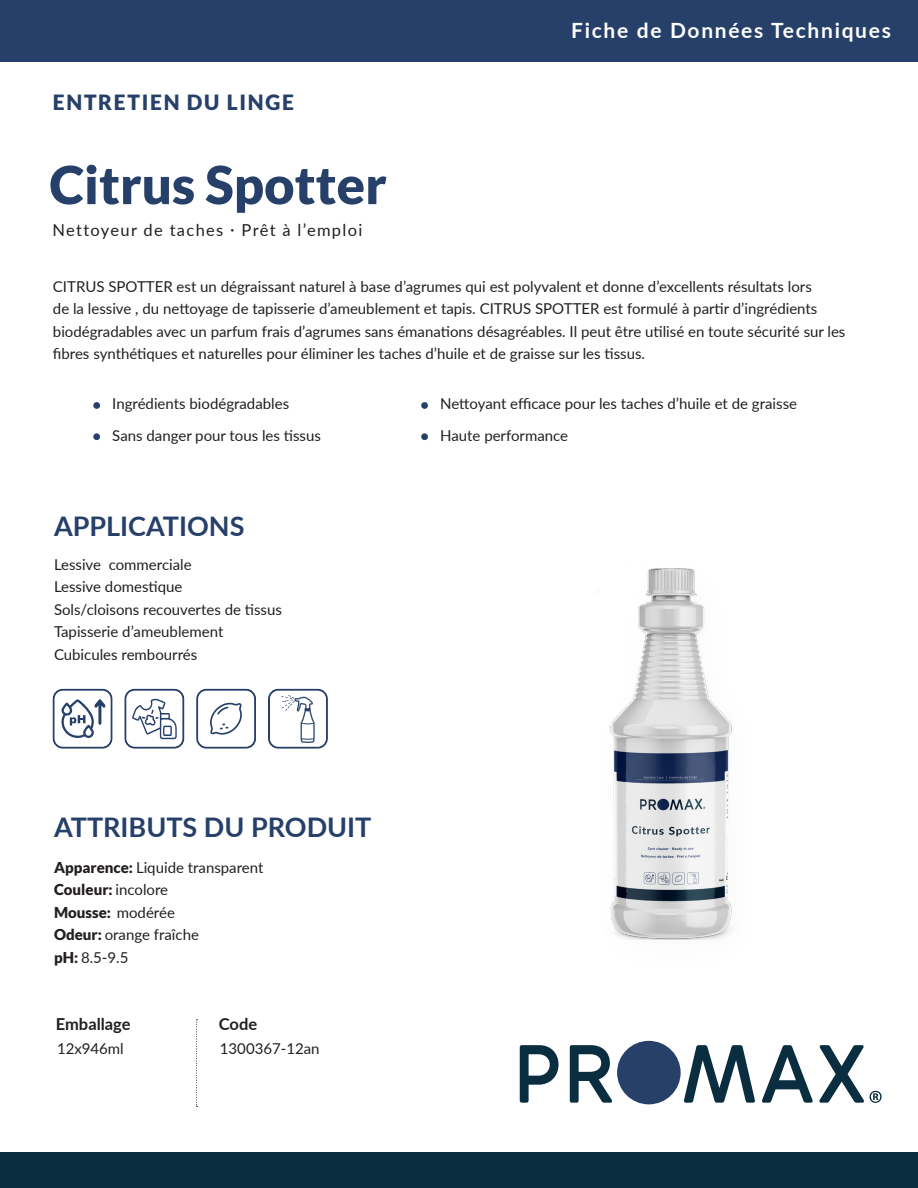
<style>
.page{position:relative;width:918px;height:1188px;background:#fff}
.page>*{position:absolute;margin:0;border:0;box-sizing:border-box;transform-origin:0 0}
.t1{font:900 52.5px "Lato";color:#264069}
.t2{font:700 27px "Lato";color:#264069}
.t3{font:700 21px "Lato";letter-spacing:.08em;color:#fff}
.t4{font:900 21px "Lato";letter-spacing:.08em;color:#264069}
.t5{font:16.5px "Lato";letter-spacing:.08em;color:#231f20}
.t6{font:700 16.5px "Lato";color:#231f20}
.t7{font:15px/22.5px "Lato";color:#231f20}
.t8{font:900 15px "Lato";color:#231f20}
.s1{font-weight:900}
.s2{font-weight:400}
</style>
<div class="page">
<div style="left:0;top:0;width:918px;height:61px;background:#264069"></div>
<div style="left:0;top:1153px;width:918px;height:35px;background:#0a2e40"></div>
<svg style="left:196px;top:1019px;width:2px;height:88px"></svg>
<div style="left:93px;top:402px;width:7px;height:7px;background:#264069;border-radius:50%"></div>
<div style="left:421px;top:402px;width:7px;height:7px;background:#264069;border-radius:50%"></div>
<div style="left:93px;top:433px;width:7px;height:7px;background:#264069;border-radius:50%"></div>
<div style="left:421px;top:433px;width:7px;height:7px;background:#264069;border-radius:50%"></div>
<svg style="left:520px;top:1045px;width:39px;height:58px"></svg>
<svg style="left:570px;top:1045px;width:43px;height:58px"></svg>
<svg style="left:684px;top:1045px;width:71px;height:58px"></svg>
<svg style="left:762px;top:1045px;width:51px;height:58px"></svg>
<svg style="left:819px;top:1045px;width:63px;height:58px"></svg>
<div style="left:617px;top:1041px;width:64px;height:63px;background:#264069;border-radius:50%"></div>
<img style="left:610px;top:568px;width:122px;height:372px">
<svg style="left:124px;top:689px;width:60px;height:60px"></svg>
<svg style="left:53px;top:689px;width:60px;height:60px"></svg>
<svg style="left:196px;top:689px;width:60px;height:60px"></svg>
<svg style="left:268px;top:689px;width:60px;height:60px"></svg>
<p class="t4" style="left:53px;top:90px;width:242px">ENTRETIEN DU LINGE</p>
<p class="t1" style="left:50px;top:154px;width:339px">Citrus Spotter</p>
<p class="t5" style="left:52px;top:218px;width:311px">Nettoyeur de taches · Prêt à l’emploi</p>
<p class="t3" style="left:571px;top:15px;width:321px">Fiche de Données Techniques</p>
<p class="t7" style="left:53px;top:275px;width:794px">CITRUS SPOTTER est un dégraissant naturel à base d’agrumes qui est polyvalent et donne d’excellents résultats lors<br>de la lessive , du nettoyage de tapisserie d’ameublement et tapis. CITRUS SPOTTER est formulé à partir d’ingrédients biodégradables avec un parfum frais d’agrumes sans émanations désagréables. Il peut être utilisé en toute sécurité sur les fibres synthétiques et naturelles pour éliminer les taches d’huile et de graisse sur les tissus.</p>
<p class="t7" style="left:112px;top:392px;width:178px">Ingrédients biodégradables</p>
<p class="t7" style="left:440px;top:392px;width:358px">Nettoyant efficace pour les taches d’huile et de graisse</p>
<p class="t7" style="left:112px;top:423px;width:210px">Sans danger pour tous les tissus</p>
<p class="t7" style="left:440px;top:423px;width:130px">Haute performance</p>
<p class="t2" style="left:54px;top:506px;width:192px">APPLICATIONS</p>
<p class="t7" style="left:54px;top:553px;width:139px">Lessive commerciale</p>
<p class="t7" style="left:54px;top:575px;width:130px">Lessive domestique</p>
<p class="t7" style="left:54px;top:598px;width:229px">Sols/cloisons recouvertes de tissus</p>
<p class="t7" style="left:54px;top:620px;width:171px">Tapisserie d’ameublement</p>
<p class="t7" style="left:54px;top:643px;width:145px">Cubicules rembourrés</p>
<p class="t2" style="left:54px;top:807px;width:319px">ATTRIBUTS DU PRODUIT</p>
<p class="t7" style="left:54px;top:855px;width:211px"><span class="s1">Apparence:</span> Liquide transparent</p>
<p class="t8" style="left:54px;top:881px;width:116px">Couleur: <span class="s2">incolore</span></p>
<p class="t8" style="left:54px;top:903px;width:122px">Mousse: <span class="s2">modérée</span></p>
<p class="t7" style="left:54px;top:923px;width:146px"><span class="s1">Odeur:</span> orange fraîche</p>
<p class="t7" style="left:54px;top:945px;width:76px"><span class="s1">pH:</span> 8.5-9.5</p>
<p class="t6" style="left:56px;top:1012px;width:76px">Emballage</p>
<p class="t6" style="left:219px;top:1012px;width:40px">Code</p>
<p class="t7" style="left:57px;top:1037px;width:68px">12x946ml</p>
<p class="t7" style="left:220px;top:1037px;width:101px">1300367-12an</p>
</div>
